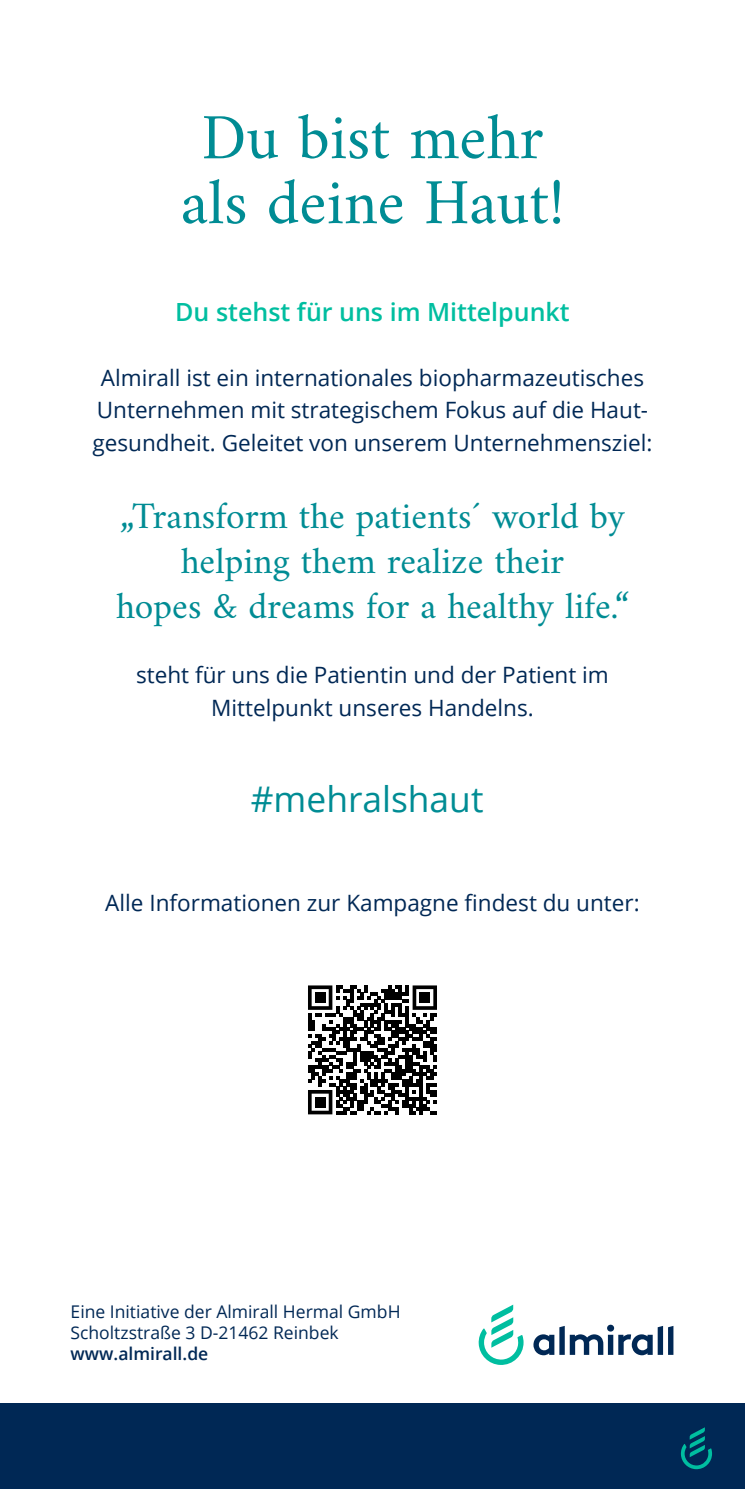
<style>
.page{position:relative;width:745px;height:1489px;background:#fff}
.page>*{position:absolute;margin:0;border:0;box-sizing:border-box;transform-origin:0 0}
.t1{font:65px "Amiri";color:#008c94}
.t2{font:37.5px "Amiri";color:#008c94}
.t3{font:35.25px "Open Sans";color:#008c94}
.t4{font:600 25px "Open Sans";color:#00bea0}
.t5{font:22.5px/32.5px "Open Sans";color:#002855;text-align:center}
.t6{font:17.5px "Open Sans";color:#002855}
.t7{font:600 17.5px "Open Sans";color:#002855}
</style>
<div class="page">
<div style="left:0;top:1403px;width:744px;height:85px;background:#002855"></div>
<svg style="left:680px;top:1427px;width:31px;height:42px"></svg>
<svg style="left:478px;top:1304px;width:45px;height:61px"></svg>
<svg style="left:533px;top:1324px;width:140px;height:31px"></svg>
<svg style="left:308px;top:985px;width:128px;height:129px"></svg>
<div style="left:315px;top:992px;width:10px;height:10px;background:#000"></div>
<div style="left:419px;top:992px;width:11px;height:10px;background:#000"></div>
<div style="left:315px;top:1096px;width:10px;height:11px;background:#000"></div>
<p class="t1" style="left:201px;top:98px;width:343px">Du bist mehr</p>
<p class="t1" style="left:180px;top:163px;width:385px">als deine Haut!</p>
<p class="t4" style="left:175px;top:294px;width:396px">Du stehst für uns im Mittelpunkt</p>
<p class="t5" style="left:92px;top:361px;width:561px">Almirall ist ein internationales biopharmazeutisches<br>Unternehmen mit strategischem Fokus auf die Haut&shy;gesundheit. Geleitet von unserem Unternehmensziel:</p>
<p class="t2" style="left:120px;top:493px;width:506px">„Transform the patients´ world by</p>
<p class="t2" style="left:181px;top:538px;width:385px">helping them realize their</p>
<p class="t2" style="left:116px;top:583px;width:514px">hopes &amp; dreams for a healthy life.“</p>
<p class="t5" style="left:136px;top:658px;width:474px">steht für uns die Patientin und der Patient im</p>
<p class="t5" style="left:211px;top:691px;width:324px">Mittelpunkt unseres Handelns.</p>
<p class="t3" style="left:251px;top:775px;width:234px">#mehralshaut</p>
<p class="t5" style="left:105px;top:886px;width:535px">Alle Informationen zur Kampagne findest du unter:</p>
<p class="t6" style="left:71px;top:1299px;width:331px">Eine Initiative der Almirall Hermal GmbH</p>
<p class="t6" style="left:71px;top:1320px;width:269px">Scholtzstraße 3 D-21462 Reinbek</p>
<p class="t7" style="left:71px;top:1341px;width:139px">www.almirall.de</p>
</div>
